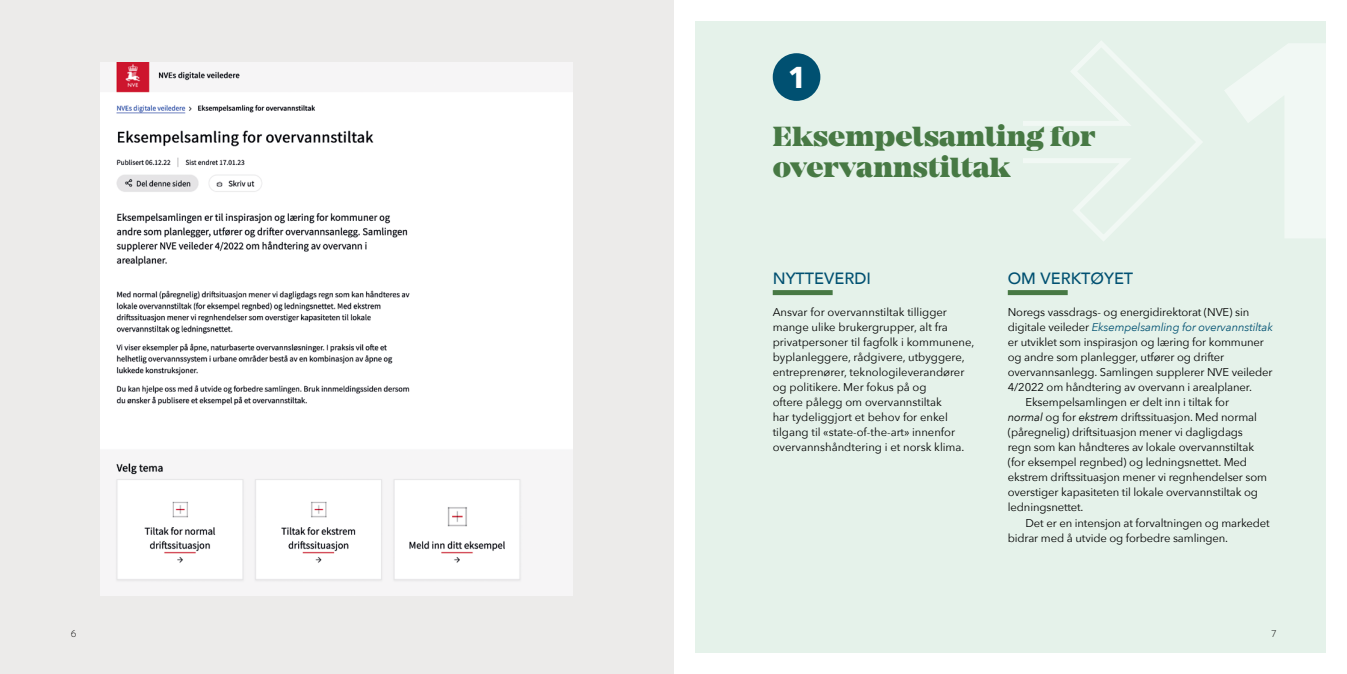
<style>
.page{position:relative;width:1347px;height:674px;background:#fff}
.page>*{position:absolute;margin:0;border:0;box-sizing:border-box;transform-origin:0 0}
.t1{font:700 30px "Avenir Next";color:#fff}
.t2{font:900 28.75px/31.2px "Mirador";color:#477944}
.t3{font:500 16.25px "Avenir";color:#005071}
.t4{font:11.25px/15px "Avenir Next";letter-spacing:-.01em;color:#000}
.t5{font:italic 11.25px "Avenir Next";letter-spacing:-.01em;color:#005071}
.t6{font:300 10px "Brandon Grotesque";color:#000}
.s1{font-style:normal;color:#000}
.s2{font-style:italic}
</style>
<div class="page">
<div style="left:0;top:0;width:673px;height:673px;background:#ecebea"></div>
<div style="left:694px;top:21px;width:631px;height:631px;background:#e5f2ea"></div>
<div style="left:772px;top:53px;width:48px;height:48px;background:#005071;border-radius:50%"></div>
<svg style="left:1023px;top:41px;width:179px;height:200px"></svg>
<div style="left:772px;top:290px;width:60px;height:5px;background:#477944"></div>
<div style="left:1007px;top:290px;width:60px;height:5px;background:#477944"></div>
<img style="left:101px;top:63px;width:471px;height:532px">
<h1 class="t1" style="left:787px;top:52px;width:21px">1</h1>
<h2 class="t2" style="left:772px;top:121px;width:324px">Eksempelsamling for overvannstiltak</h2>
<h3 class="t3" style="left:772px;top:264px;width:100px">NYTTEVERDI</h3>
<h3 class="t3" style="left:1007px;top:264px;width:127px">OM VERKTØYET</h3>
<p class="t4" style="left:772px;top:304px;width:203px">Ansvar for overvannstiltak tilligger mange ulike brukergrupper, alt fra privatpersoner til fagfolk i kommunene, byplanleggere, rådgivere, utbyggere, entreprenører, teknologileverandører og politikere. Mer fokus på og<br>oftere pålegg om overvannstiltak<br>har tydeliggjort et behov for enkel tilgang til «state-of-the-art» innenfor overvannshåndtering i et norsk klima.</p>
<p class="t4" style="left:1007px;top:304px;width:243px">Noregs vassdrags- og energidirektorat (NVE) sin</p>
<p class="t5" style="left:1007px;top:318px;width:266px"><span class="s1">digitale veileder</span> Eksempelsamling for overvannstiltak</p>
<p class="t4" style="left:1007px;top:334px;width:258px">er utviklet som inspirasjon og læring for kommuner</p>
<p class="t4" style="left:1007px;top:349px;width:218px">og andre som planlegger, utfører og drifter</p>
<p class="t4" style="left:1007px;top:364px;width:266px">overvannsanlegg. Samlingen supplerer NVE veileder</p>
<p class="t4" style="left:1007px;top:379px;width:246px">4/2022 om håndtering av overvann i arealplaner.</p>
<p class="t4" style="left:1025px;top:394px;width:205px">Eksempelsamlingen er delt inn i tiltak for</p>
<p class="t4" style="left:1007px;top:409px;width:251px"><span class="s2">normal</span> og for <span class="s2">ekstrem</span> driftssituasjon. Med normal</p>
<p class="t4" style="left:1007px;top:424px;width:237px">(påregnelig) driftsituasjon mener vi dagligdags</p>
<p class="t4" style="left:1007px;top:439px;width:248px">regn som kan håndteres av lokale overvannstiltak</p>
<p class="t4" style="left:1007px;top:454px;width:241px">(for eksempel regnbed) og ledningsnettet. Med</p>
<p class="t4" style="left:1007px;top:469px;width:261px">ekstrem driftssituasjon mener vi regnhendelser som</p>
<p class="t4" style="left:1007px;top:484px;width:252px">overstiger kapasiteten til lokale overvannstiltak og</p>
<p class="t4" style="left:1007px;top:499px;width:77px">ledningsnettet.</p>
<p class="t4" style="left:1025px;top:514px;width:246px">Det er en intensjon at forvaltningen og markedet</p>
<p class="t4" style="left:1007px;top:529px;width:222px">bidrar med å utvide og forbedre samlingen.</p>
<p class="t6" style="left:71px;top:626px;width:7px">6</p>
<p class="t6" style="left:1271px;top:626px;width:6px">7</p>
</div>
